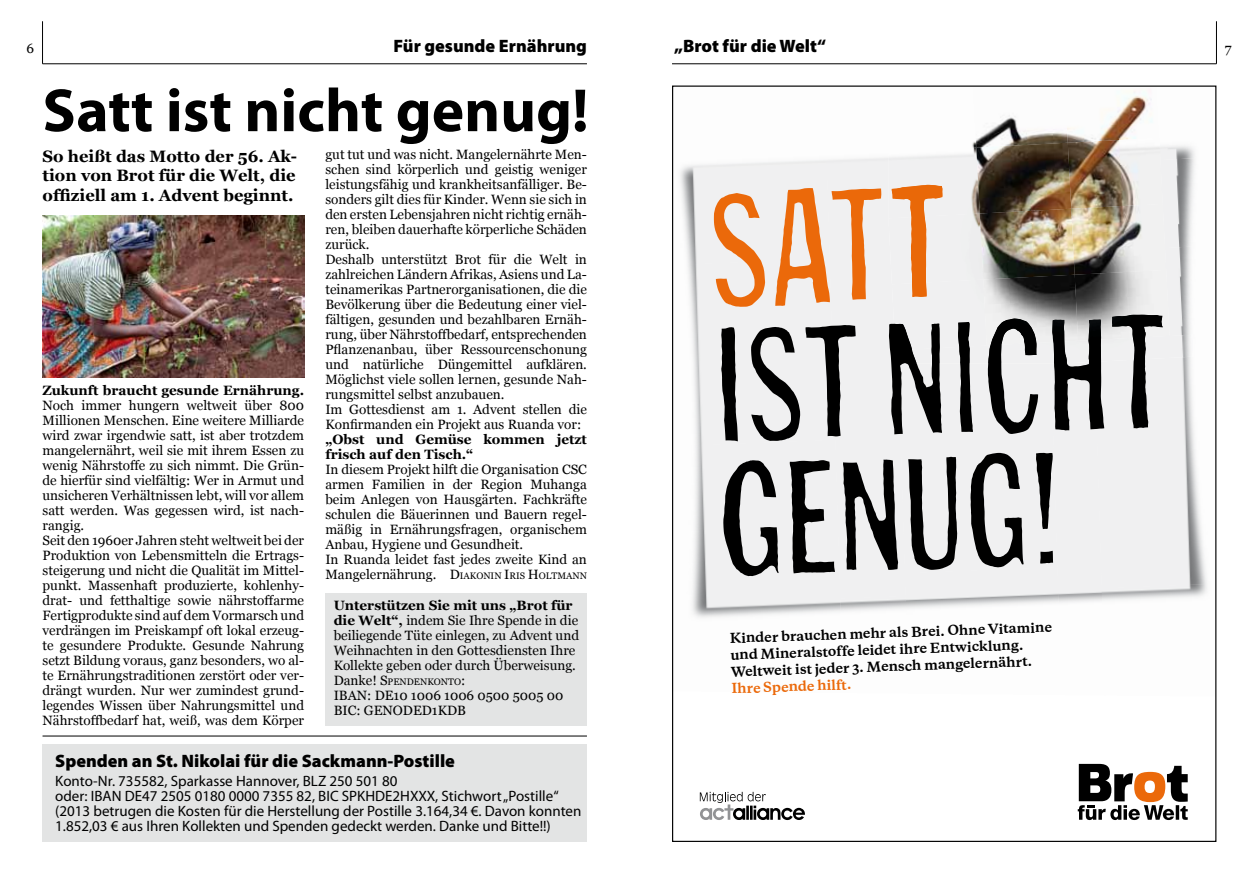
<style>
.page{position:relative;width:1259px;height:893px;background:#fff}
.page>*{position:absolute;margin:0;border:0;box-sizing:border-box;transform-origin:0 0}
.t1{font:700 61.5px "Myriad Pro";color:#000}
.t2{font:900 18px "Myriad Pro";color:#000}
.t3{font:700 16.5px/19.5px "Georgia";color:#000;text-align:justify}
.t4{font:15px/15px "Myriad Pro";color:#000}
.t5{font:13.5px/15px "Georgia";color:#000}
.t6{font:700 13.5px/15px "Georgia";color:#000}
.t7{font:700 12.9px/16.8px "Galaxie Copernicus";color:#000}
.t8{font:700 12.9px "Galaxie Copernicus";color:#eb690a}
.t9{font:9.45px "Georgia";color:#000}
.s1{font-size:13.5px}
.s2{font-weight:700}
</style>
<div class="page">
<hr style="left:42px;top:21px;width:1px;height:43px;background:#000">
<hr style="left:43px;top:63px;width:544px;height:1px;background:#000">
<hr style="left:1216px;top:21px;width:1px;height:43px;background:#000">
<hr style="left:672px;top:63px;width:544px;height:1px;background:#000">
<div style="left:325px;top:593px;width:262px;height:132px;background:#e3e4e4"></div>
<svg style="left:1077px;top:764px;width:110px;height:56px"></svg>
<svg style="left:700px;top:792px;width:105px;height:28px"></svg>
<img style="left:680px;top:160px;width:144px;height:98px">
<div style="left:824px;top:157px;width:82px;height:439px;background:#f0f0f1"></div>
<img style="left:687px;top:258px;width:148px;height:182px">
<img style="left:969px;top:363px;width:19px;height:71px">
<img style="left:1105px;top:363px;width:102px;height:221px">
<div style="left:1051px;top:363px;width:54px;height:240px;background:#f0f0f1"></div>
<img style="left:692px;top:440px;width:149px;height:178px">
<img style="left:1101px;top:584px;width:106px;height:19px">
<svg style="left:1052px;top:363px;width:52px;height:67px"></svg>
<svg style="left:889px;top:324px;width:53px;height:110px"></svg>
<svg style="left:988px;top:363px;width:50px;height:71px"></svg>
<svg style="left:1112px;top:363px;width:51px;height:65px"></svg>
<svg style="left:958px;top:363px;width:15px;height:69px"></svg>
<svg style="left:751px;top:325px;width:104px;height:116px"></svg>
<svg style="left:721px;top:327px;width:17px;height:114px"></svg>
<svg style="left:843px;top:460px;width:55px;height:110px"></svg>
<svg style="left:970px;top:453px;width:53px;height:114px"></svg>
<svg style="left:908px;top:457px;width:49px;height:113px"></svg>
<svg style="left:723px;top:460px;width:55px;height:116px"></svg>
<svg style="left:789px;top:460px;width:46px;height:113px"></svg>
<svg style="left:1036px;top:453px;width:16px;height:76px"></svg>
<svg style="left:1040px;top:551px;width:13px;height:13px"></svg>
<svg style="left:714px;top:193px;width:51px;height:114px"></svg>
<svg style="left:775px;top:188px;width:106px;height:118px"></svg>
<img style="left:973px;top:115px;width:91px;height:32px">
<img style="left:1064px;top:91px;width:89px;height:52px">
<img style="left:1162px;top:145px;width:33px;height:12px">
<img style="left:888px;top:147px;width:88px;height:66px">
<img style="left:976px;top:143px;width:91px;height:70px">
<img style="left:1067px;top:138px;width:95px;height:71px">
<img style="left:1160px;top:157px;width:35px;height:88px">
<div style="left:888px;top:213px;width:91px;height:71px;background:#f0f0f1"></div>
<img style="left:979px;top:209px;width:92px;height:70px">
<img style="left:1071px;top:204px;width:95px;height:71px">
<img style="left:1165px;top:245px;width:26px;height:90px">
<div style="left:892px;top:279px;width:91px;height:70px;background:#f0f0f1"></div>
<img style="left:983px;top:275px;width:91px;height:60px">
<img style="left:1074px;top:275px;width:89px;height:60px">
<img style="left:939px;top:335px;width:252px;height:28px">
<img style="left:1052px;top:319px;width:49px;height:44px">
<img style="left:894px;top:324px;width:45px;height:39px">
<img style="left:988px;top:318px;width:48px;height:45px">
<img style="left:1112px;top:315px;width:51px;height:45px">
<img style="left:958px;top:322px;width:11px;height:41px">
<img style="left:891px;top:185px;width:51px;height:112px">
<hr style="left:43px;top:736px;width:544px;height:1px;background:#000">
<img style="left:43px;top:216px;width:261px;height:161px">
<div style="left:43px;top:744px;width:544px;height:98px;background:#e3e4e4"></div>
<p class="t5" style="left:26px;top:41px;width:9px">6</p>
<h2 class="t2" style="left:674px;top:34px;width:153px">„Brot für die Welt“</h2>
<p class="t5" style="left:1225px;top:41px;width:8px">7</p>
<h1 class="t1" style="left:43px;top:70px;width:547px">Satt ist nicht genug!</h1>
<h2 class="t2" style="left:393px;top:34px;width:195px">Für gesunde Ernährung</h2>
<p class="t3" style="left:43px;top:147px;width:256px">So heißt das Motto der 56. Ak&shy;tion von Brot für die Welt, die offiziell am 1. Advent beginnt.</p>
<p class="t5" style="left:325px;top:147px;width:263px">gut tut und was nicht. Mangelernährte Men&shy;schen sind körperlich und geistig weniger leistungsfähig und krankheitsanfälliger. Be&shy;sonders gilt dies für Kinder. Wenn sie sich in den ersten Lebensjahren nicht richtig ernäh&shy;ren, bleiben dauerhafte körperliche Schäden zurück.<br>Deshalb unterstützt Brot für die Welt in zahlreichen Ländern Afrikas, Asiens und La&shy;teinamerikas Partnerorganisationen, die die Bevölkerung über die Bedeutung einer viel&shy;fältigen, gesunden und bezahlbaren Ernäh&shy;rung, über Nährstoffbedarf, entsprechenden Pflanzenanbau, über Ressourcenschonung und natürliche Düngemittel aufklären.<br>Möglichst viele sollen lernen, gesunde Nah&shy;rungsmittel selbst anzubauen.<br>Im Gottesdienst am 1. Advent stellen die Konfirmanden ein Projekt aus Ruanda vor:</p>
<p class="t6" style="left:325px;top:432px;width:263px">„Obst und Gemüse kommen jetzt frisch auf den Tisch.“</p>
<p class="t5" style="left:325px;top:462px;width:263px">In diesem Projekt hilft die Organisation CSC armen Familien in der Region Muhanga beim Anlegen von Hausgärten. Fachkräfte schulen die Bäuerinnen und Bauern regel&shy;mäßig in Ernährungsfragen, organischem Anbau, Hygiene und Gesundheit.<br>In Ruanda leidet fast jedes zweite Kind an</p>
<p class="t9" style="left:325px;top:570px;width:263px"><span class="s1">Mangelernährung.</span> <span class="s1">D</span>IAKONIN <span class="s1">I</span>RIS <span class="s1">H</span>OLTMANN</p>
<p class="t6" style="left:43px;top:383px;width:263px">Zukunft braucht gesunde Ernährung.</p>
<p class="t5" style="left:43px;top:398px;width:263px">Noch immer hungern weltweit über 800<br>Millionen Menschen. Eine weitere Milliarde wird zwar irgendwie satt, ist aber trotzdem mangelernährt, weil sie mit ihrem Essen zu wenig Nährstoffe zu sich nimmt. Die Grün&shy;de hierfür sind vielfältig: Wer in Armut und unsicheren Verhältnissen lebt, will vor allem satt werden. Was gegessen wird, ist nach&shy;rangig.<br>Seit den 1960er Jahren steht weltweit bei der Produktion von Lebensmitteln die Ertrags&shy;steigerung und nicht die Qualität im Mittel&shy;punkt. Massenhaft produzierte, kohlenhy&shy;drat- und fetthaltige sowie nährstoffarme Fertigprodukte sind auf dem Vormarsch und verdrängen im Preiskampf oft lokal erzeug&shy;te gesundere Produkte. Gesunde Nahrung setzt Bildung voraus, ganz besonders, wo al&shy;te Ernährungstraditionen zerstört oder ver&shy;drängt wurden. Nur wer zumindest grund&shy;legendes Wissen über Nahrungsmittel und Nährstoffbedarf hat, weiß, was dem Körper</p>
<p class="t5" style="left:334px;top:598px;width:247px"><span class="s2">Unterstützen Sie mit uns „Brot für die Welt“,</span> indem Sie Ihre Spende in die beiliegende Tüte einlegen, zu Advent und Weihnachten in den Gottesdiensten Ihre Kollekte geben oder durch Überweisung.</p>
<p class="t9" style="left:334px;top:676px;width:133px"><span class="s1">Danke!</span> <span class="s1">S</span>PENDENKONTO<span class="s1">:</span></p>
<p class="t5" style="left:334px;top:688px;width:231px">IBAN: DE10 1006 1006 0500 5005 00<br>BIC: GENODED1KDB</p>
<h2 class="t2" style="left:55px;top:748px;width:401px">Spenden an St. Nikolai für die Sackmann-Postille</h2>
<p class="t4" style="left:55px;top:773px;width:527px">Konto-Nr. 735582, Sparkasse Hannover, BLZ 250 501 80<br>oder: IBAN DE47 2505 0180 0000 7355 82, BIC SPKHDE2HXXX, Stichwort „Postille“ (2013 betrugen die Kosten für die Herstellung der Postille 3.164,34 €. Davon konnten 1.852,03 € aus Ihren Kollekten und Spenden gedeckt werden. Danke und Bitte!!)</p>
<p class="t7" style="left:729px;top:630px;width:324px;rotate:-2deg">Kinder brauchen mehr als Brei. Ohne Vitamine und Mineralstoffe leidet ihre Entwicklung.<br>Weltweit ist jeder 3. Mensch mangelernährt.</p>
<p class="t8" style="left:731px;top:680px;width:121px;rotate:-2deg">Ihre S p ende hilft.</p>
</div>
